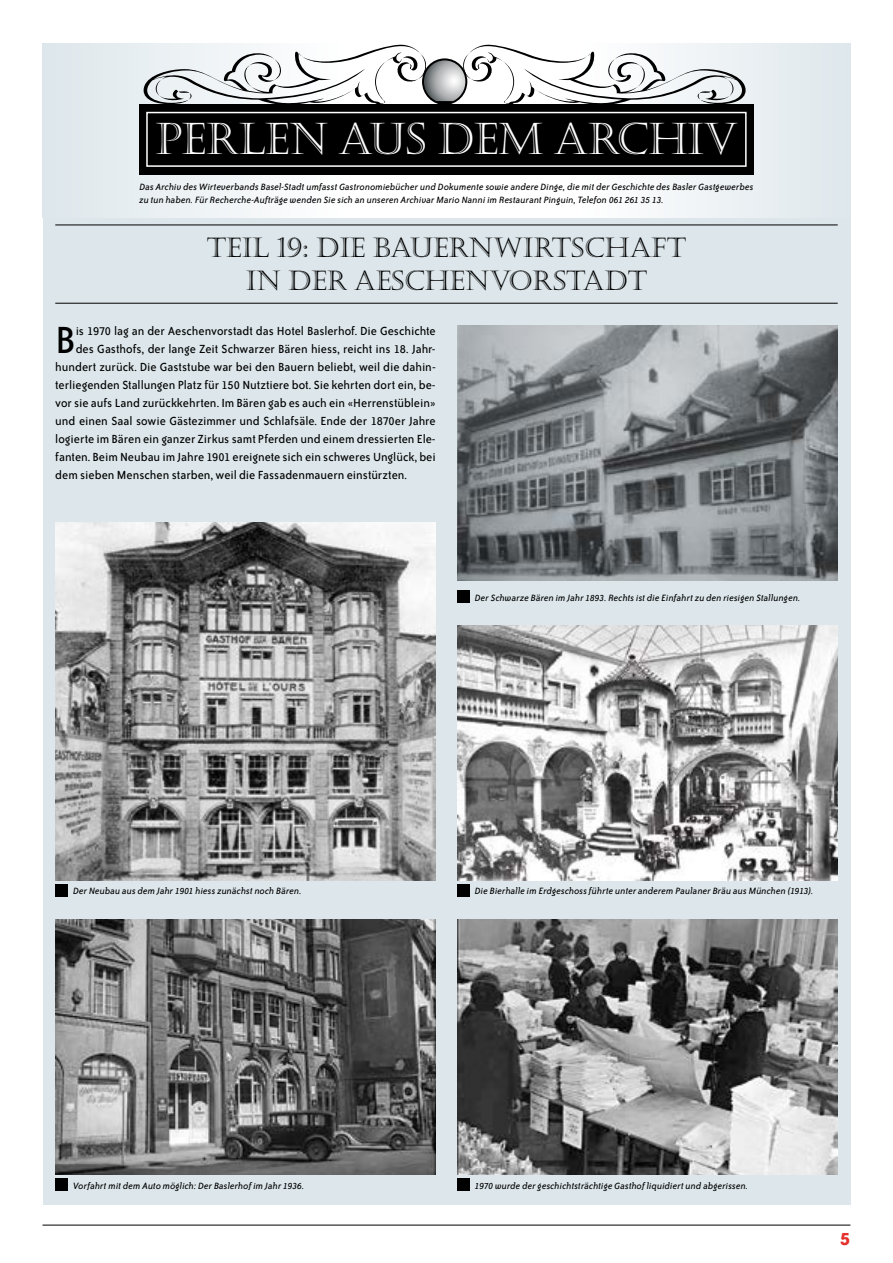
<style>
.page{position:relative;width:893px;height:1263px;background:#fff}
.page>*{position:absolute;margin:0;border:0;box-sizing:border-box;transform-origin:0 0}
.t1{font:43.5px "Castellar";color:#fff}
.t2{font:43.5px "Bailey Sans ITC";color:#000}
.t3{font:27px/32.4px "Castellar";color:#000;text-align:center}
.t4{font:700 21px "Bailey Sans ITC";color:#e4312b}
.t5{font:13.5px "Bailey Sans ITC";letter-spacing:-.005em;color:#000}
.t6{font:italic 10.5px/12.6px "Bailey Sans ITC";letter-spacing:.005em;color:#000}
</style>
<div class="page">
<hr style="left:43px;top:1225px;width:807px;height:1px;background:#000">
<div style="left:43px;top:43px;width:807px;height:1162px;background:#dde7eb"></div>
<svg style="left:138px;top:43px;width:634px;height:175px"></svg>
<div style="left:139px;top:104px;width:615px;height:70px;background:#000"></div>
<div style="left:146px;top:112px;width:601px;height:55px;background:#000;border:2px solid #fff"></div>
<svg style="left:144px;top:44px;width:602px;height:60px;background:#d8dadb"></svg>
<div style="left:457px;top:591px;width:12px;height:12px;background:#000"></div>
<div style="left:55px;top:884px;width:12px;height:12px;background:#000"></div>
<div style="left:457px;top:884px;width:12px;height:12px;background:#000"></div>
<div style="left:55px;top:1179px;width:12px;height:12px;background:#000"></div>
<div style="left:457px;top:1179px;width:12px;height:12px;background:#000"></div>
<img style="left:457px;top:325px;width:381px;height:255px">
<img style="left:55px;top:522px;width:381px;height:358px">
<img style="left:457px;top:625px;width:381px;height:255px">
<img style="left:55px;top:919px;width:381px;height:255px">
<img style="left:457px;top:919px;width:381px;height:255px">
<hr style="left:55px;top:225px;width:783px;height:1px;background:#000">
<hr style="left:55px;top:303px;width:783px;height:1px;background:#000">
<h1 class="t1" style="left:155px;top:116px;width:584px">PERLEN AUS DEM ARCHIV</h1>
<p class="t6" style="left:139px;top:181px;width:616px">Das Archiv des Wirteverbands Basel-Stadt umfasst Gastronomiebücher und Dokumente sowie andere Dinge, die mit der Geschichte des Basler Gastgewerbes zu tun haben. Für Recherche-Aufträge wenden Sie sich an unseren Archivar Mario Nanni im Restaurant Pinguin, Telefon 061 261 35 13.</p>
<h2 class="t3" style="left:207px;top:232px;width:481px">TEIL 19: DIE BAUERNWIRTSCHAFT<br>IN DER AESCHENVORSTADT</h2>
<h1 class="t2" style="left:55px;top:317px;width:22px">B</h1>
<p class="t5" style="left:76px;top:324px;width:362px">is 1970 lag an der Aeschenvorstadt das Hotel Baslerhof. Die Geschichte</p>
<p class="t5" style="left:76px;top:342px;width:362px">des Gasthofs, der lange Zeit Schwarzer Bären hiess, reicht ins 18. Jahr-</p>
<p class="t5" style="left:55px;top:360px;width:382px">hundert zurück. Die Gaststube war bei den Bauern beliebt, weil die dahin-</p>
<p class="t5" style="left:55px;top:378px;width:382px">terliegenden Stallungen Platz für 150 Nutztiere bot. Sie kehrten dort ein, be-</p>
<p class="t5" style="left:55px;top:396px;width:382px">vor sie aufs Land zurückkehrten. Im Bären gab es auch ein «Herrenstüblein»</p>
<p class="t5" style="left:55px;top:414px;width:382px">und einen Saal sowie Gästezimmer und Schlafsäle. Ende der 1870er Jahre</p>
<p class="t5" style="left:55px;top:432px;width:382px">logierte im Bären ein ganzer Zirkus samt Pferden und einem dressierten Ele-</p>
<p class="t5" style="left:55px;top:450px;width:382px">fanten. Beim Neubau im Jahre 1901 ereignete sich ein schweres Unglück, bei</p>
<p class="t5" style="left:55px;top:468px;width:353px">dem sieben Menschen starben, weil die Fassadenmauern einstürzten.</p>
<p class="t6" style="left:475px;top:591px;width:327px">Der Schwarze Bären im Jahr 1893. Rechts ist die Einfahrt zu den riesigen Stallungen.</p>
<p class="t6" style="left:73px;top:885px;width:230px">Der Neubau aus dem Jahr 1901 hiess zunächst noch Bären.</p>
<p class="t6" style="left:475px;top:885px;width:340px">Die Bierhalle im Erdgeschoss führte unter anderem Paulaner Bräu aus München (1913).</p>
<p class="t6" style="left:73px;top:1179px;width:233px">Vorfahrt mit dem Auto möglich: Der Baslerhof im Jahr 1936.</p>
<p class="t6" style="left:475px;top:1179px;width:275px">1970 wurde der geschichtsträchtige Gasthof liquidiert und abgerissen.</p>
<h3 class="t4" style="left:840px;top:1228px;width:12px">5</h3>
</div>
